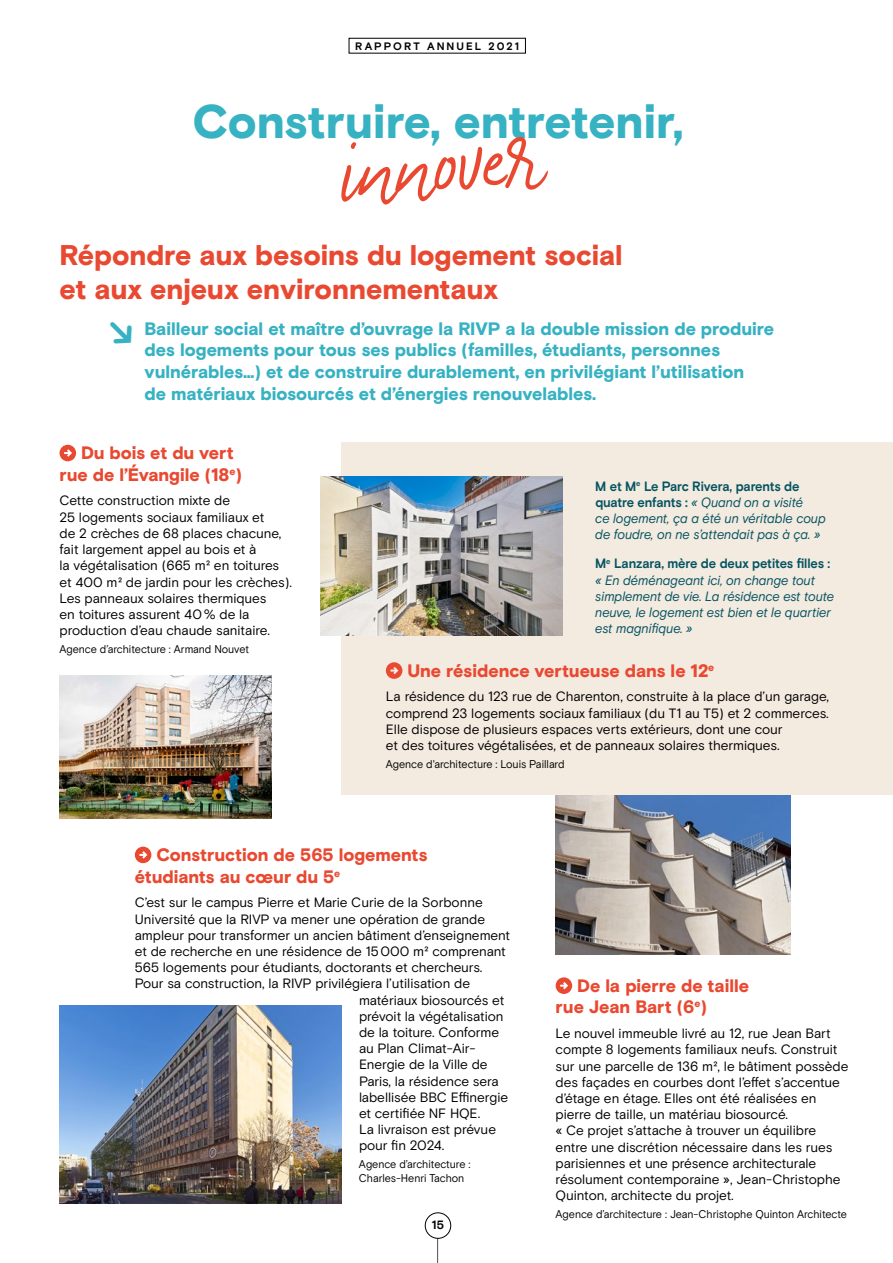
<style>
.page{position:relative;width:893px;height:1263px;background:#fff}
.page>*{position:absolute;margin:0;border:0;box-sizing:border-box;transform-origin:0 0}
.t1{font:101.25px "The Bouquet List";color:#e94931}
.t2{font:900 47.25px "Basis Grotesque Pro";color:#36b2c2}
.t3{font:900 28.5px/34.2px "Basis Grotesque Pro";letter-spacing:-.005em;color:#e94931}
.t4{font:900 18px/21.6px "Basis Grotesque Pro";letter-spacing:-.005em;color:#36b2c2}
.t5{font:900 18px/21.6px "Basis Grotesque Pro";letter-spacing:-.005em;color:#e94931}
.t6{font:13.5px/16.2px "Basis Grotesque Pro";letter-spacing:-.005em;color:#000}
.t7{font:italic 13.5px/16.2px "Basis Grotesque Pro";letter-spacing:-.01em;color:#045360;scale:.95 1}
.t8{font:700 12px "Basis Grotesque Pro";color:#000}
.t9{font:11.25px/13.5px "Basis Grotesque Pro";letter-spacing:-.01em;color:#000;scale:.95 1}
.t10{font:700 10.8px "Basis Grotesque Pro";letter-spacing:.19em;color:#000}
.s1{font-weight:700;font-style:normal}
</style>
<div class="page">
<svg style="left:437px;top:1239px;width:1px;height:24px"></svg>
<div style="left:342px;top:442px;width:551px;height:353px;background:#f3eae0"></div>
<svg style="left:60px;top:445px;width:16px;height:16px"></svg>
<svg style="left:386px;top:662px;width:16px;height:17px"></svg>
<svg style="left:556px;top:977px;width:16px;height:17px"></svg>
<svg style="left:135px;top:847px;width:16px;height:16px"></svg>
<img style="left:60px;top:675px;width:211px;height:143px">
<img style="left:320px;top:477px;width:243px;height:159px">
<img style="left:556px;top:795px;width:235px;height:159px">
<img style="left:60px;top:1005px;width:282px;height:199px">
<div style="left:425px;top:1212px;width:26px;height:27px;border:1px solid #000;border-radius:50%"></div>
<p class="t10" style="left:355px;top:39px;width:165px">RAPPORT ANNUEL 2021</p>
<h2 class="t2" style="left:193px;top:94px;width:492px">Construire, entretenir,</h2>
<h1 class="t1" style="left:333px;top:107px;width:205px;rotate:-5deg">innover</h1>
<h3 class="t3" style="left:60px;top:239px;width:565px">Répondre aux besoins du logement social et aux enjeux environnementaux</h3>
<p class="t4" style="left:145px;top:319px;width:631px">Bailleur social et maître d’ouvrage la RIVP a la double mission de produire des logements pour tous ses publics (familles, étudiants, personnes vulnérables…) et de construire durablement, en privilégiant l’utilisation<br>de matériaux biosourcés et d’énergies renouvelables.</p>
<h3 class="t5" style="left:60px;top:443px;width:184px;text-indent:21px">Du bois et du vert rue de l’Évangile (18<sup>e</sup>)</h3>
<p class="t6" style="left:60px;top:493px;width:234px">Cette construction mixte de<br>25 logements sociaux familiaux et<br>de 2 crèches de 68 places chacune, fait largement appel au bois et à<br>la végétalisation (665 m² en toitures et 400 m² de jardin pour les crèches).<br>Les panneaux solaires thermiques<br>en toitures assurent 40% de la production d’eau chaude sanitaire.</p>
<p class="t9" style="left:60px;top:642px;width:201px">Agence d’architecture : Armand Nouvet</p>
<p class="t7" style="left:595px;top:478px;width:244px"><span class="s1">M et M</span><sup>e</sup> <span class="s1">Le Parc Rivera, parents de quatre enfants :</span> « Quand on a visité<br>ce logement, ça a été un véritable coup de foudre, on ne s’attendait pas à ça. »</p>
<p class="t7" style="left:595px;top:556px;width:253px"><span class="s1">M</span><sup>e</sup> <span class="s1">Lanzara, mère de deux petites filles : </span>« En déménageant ici, on change tout simplement de vie. La résidence est toute neuve, le logement est bien et le quartier est magnifique. »</p>
<h3 class="t5" style="left:407px;top:661px;width:308px">Une résidence vertueuse dans le 12<sup>e</sup></h3>
<p class="t6" style="left:386px;top:689px;width:445px">La résidence du 123 rue de Charenton, construite à la place d’un garage, comprend 23 logements sociaux familiaux (du T1 au T5) et 2 commerces.<br>Elle dispose de plusieurs espaces verts extérieurs, dont une cour<br>et des toitures végétalisées, et de panneaux solaires thermiques.</p>
<p class="t9" style="left:386px;top:757px;width:190px">Agence d'architecture : Louis Paillard</p>
<h3 class="t5" style="left:135px;top:845px;width:294px;text-indent:21px">Construction de 565 logements étudiants au cœur du 5<sup>e</sup></h3>
<p class="t6" style="left:135px;top:895px;width:349px">C’est sur le campus Pierre et Marie Curie de la Sorbonne</p>
<p class="t6" style="left:135px;top:911px;width:352px">Université que la RIVP va mener une opération de grande</p>
<p class="t6" style="left:135px;top:927px;width:377px">ampleur pour transformer un ancien bâtiment d’enseignement</p>
<p class="t6" style="left:135px;top:943px;width:372px">et de recherche en une résidence de 15000 m² comprenant</p>
<p class="t6" style="left:135px;top:960px;width:349px">565 logements pour étudiants, doctorants et chercheurs.</p>
<p class="t6" style="left:135px;top:976px;width:337px">Pour sa construction, la RIVP privilégiera l’utilisation de</p>
<p class="t6" style="left:359px;top:992px;width:147px">matériaux biosourcés et</p>
<p class="t6" style="left:359px;top:1008px;width:146px">prévoit la végétalisation</p>
<p class="t6" style="left:359px;top:1024px;width:142px">de la toiture. Conforme</p>
<p class="t6" style="left:359px;top:1041px;width:118px">au Plan Climat-Air-</p>
<p class="t6" style="left:359px;top:1057px;width:130px">Energie de la Ville de</p>
<p class="t6" style="left:359px;top:1073px;width:141px">Paris, la résidence sera</p>
<p class="t6" style="left:359px;top:1089px;width:151px">labellisée BBC Effinergie</p>
<p class="t6" style="left:359px;top:1105px;width:123px">et certifiée NF HQE.</p>
<p class="t6" style="left:359px;top:1122px;width:139px">La livraison est prévue</p>
<p class="t6" style="left:359px;top:1138px;width:87px">pour fin 2024.</p>
<p class="t9" style="left:359px;top:1158px;width:119px">Agence d’architecture :<br>Charles-Henri Tachon</p>
<p class="t8" style="left:432px;top:1218px;width:14px">15</p>
<h3 class="t5" style="left:556px;top:976px;width:195px;text-indent:21px">De la pierre de taille rue Jean Bart (6<sup>e</sup>)</h3>
<p class="t6" style="left:556px;top:1026px;width:294px">Le nouvel immeuble livré au 12, rue Jean Bart compte 8 logements familiaux neufs. Construit sur une parcelle de 136 m², le bâtiment possède des façades en courbes dont l’effet s’accentue d’étage en étage. Elles ont été réalisées en pierre de taille, un matériau biosourcé.<br>« Ce projet s’attache à trouver un équilibre entre une discrétion nécessaire dans les rues parisiennes et une présence architecturale résolument contemporaine », Jean-Christophe Quinton, architecte du projet.</p>
<p class="t9" style="left:556px;top:1207px;width:308px">Agence d’architecture : Jean-Christophe Quinton Architecte</p>
</div>
